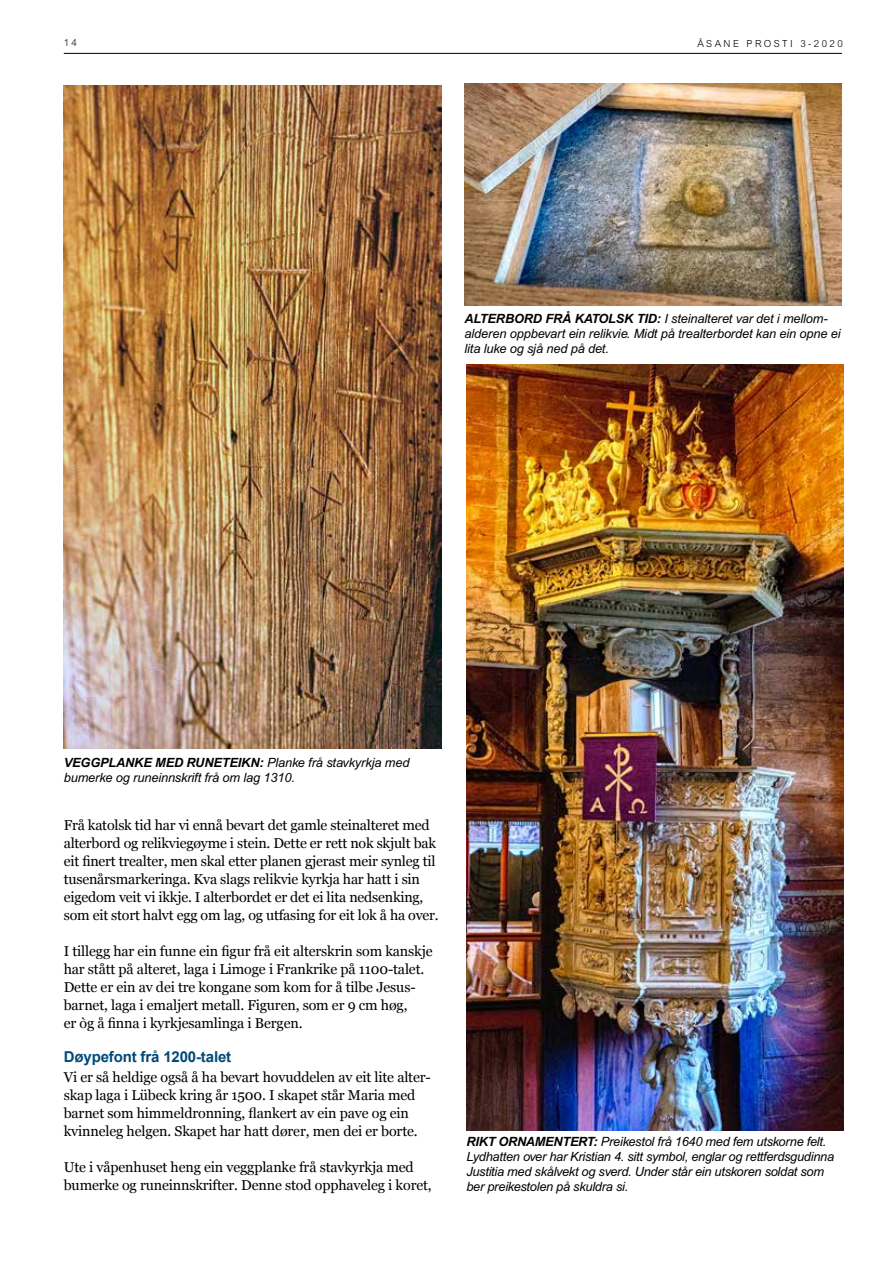
<style>
.page{position:relative;width:893px;height:1263px;background:#fff}
.page>*{position:absolute;margin:0;border:0;box-sizing:border-box;transform-origin:0 0}
.t1{font:700 15px "Arial";letter-spacing:-.01em;color:#004a78}
.t2{font:14.25px/18px "Georgia";letter-spacing:-.01em;color:#000}
.t3{font:italic 12.75px/15px "Arial";letter-spacing:-.02em;color:#000}
.t4{font:300 9.75px "Arial";letter-spacing:.25em;color:#000}
.s1{font-weight:700}
</style>
<div class="page">
<img style="left:64px;top:85px;width:377px;height:663px">
<img style="left:465px;top:84px;width:377px;height:221px">
<img style="left:466px;top:365px;width:378px;height:765px">
<hr style="left:64px;top:53px;width:778px;height:1px;background:#000">
<p class="t4" style="left:64px;top:37px;width:15px">14</p>
<p class="t4" style="left:697px;top:39px;width:147px">ÅSANE PROSTI 3-2020</p>
<p class="t3" style="left:465px;top:311px;width:378px"><span class="s1">ALTERBORD FRÅ KATOLSK TID:</span> I steinalteret var det i mellom&shy;alderen oppbevart ein relikvie. Midt på trealterbordet kan ein opne ei lita luke og sjå ned på det.</p>
<p class="t3" style="left:64px;top:755px;width:347px"><span class="s1">VEGGPLANKE MED RUNETEIKN:</span> Planke frå stavkyrkja med bumerke og runeinnskrift frå om lag 1310.</p>
<p class="t2" style="left:64px;top:816px;width:376px">Frå katolsk tid har vi ennå bevart det gamle steinalteret med alterbord og relikviegøyme i stein. Dette er rett nok skjult bak eit finert trealter, men skal etter planen gjerast meir synleg til tusenårsmarkeringa. Kva slags relikvie kyrkja har hatt i sin eigedom veit vi ikkje. I alterbordet er det ei lita nedsenking, som eit stort halvt egg om lag, og utfasing for eit lok å ha over.</p>
<p class="t2" style="left:64px;top:942px;width:370px">I tillegg har ein funne ein figur frå eit alterskrin som kanskje har stått på alteret, laga i Limoge i Frankrike på 1100-talet.<br>Dette er ein av dei tre kongane som kom for å tilbe Jesus&shy;barnet, laga i emaljert metall. Figuren, som er 9 cm høg,<br>er òg å finna i kyrkjesamlinga i Bergen.</p>
<p class="t1" style="left:64px;top:1047px;width:169px">Døypefont frå 1200-talet</p>
<p class="t2" style="left:64px;top:1068px;width:369px">Vi er så heldige også å ha bevart hovuddelen av eit lite alter&shy;skap laga i Lübeck kring år 1500. I skapet står Maria med barnet som himmeldronning, flankert av ein pave og ein kvinneleg helgen. Skapet har hatt dører, men dei er borte.</p>
<p class="t2" style="left:64px;top:1158px;width:369px">Ute i våpenhuset heng ein veggplanke frå stavkyrkja med bumerke og runeinnskrifter. Denne stod opphaveleg i koret,</p>
<p class="t3" style="left:466px;top:1134px;width:369px"><span class="s1">RIKT ORNAMENTERT:</span> Preikestol frå 1640 med fem utskorne felt.<br>Lydhatten over har Kristian 4. sitt symbol, englar og rettferdsgudinna Justitia med skålvekt og sverd. Under står ein utskoren soldat som ber preikestolen på skuldra si.</p>
</div>
